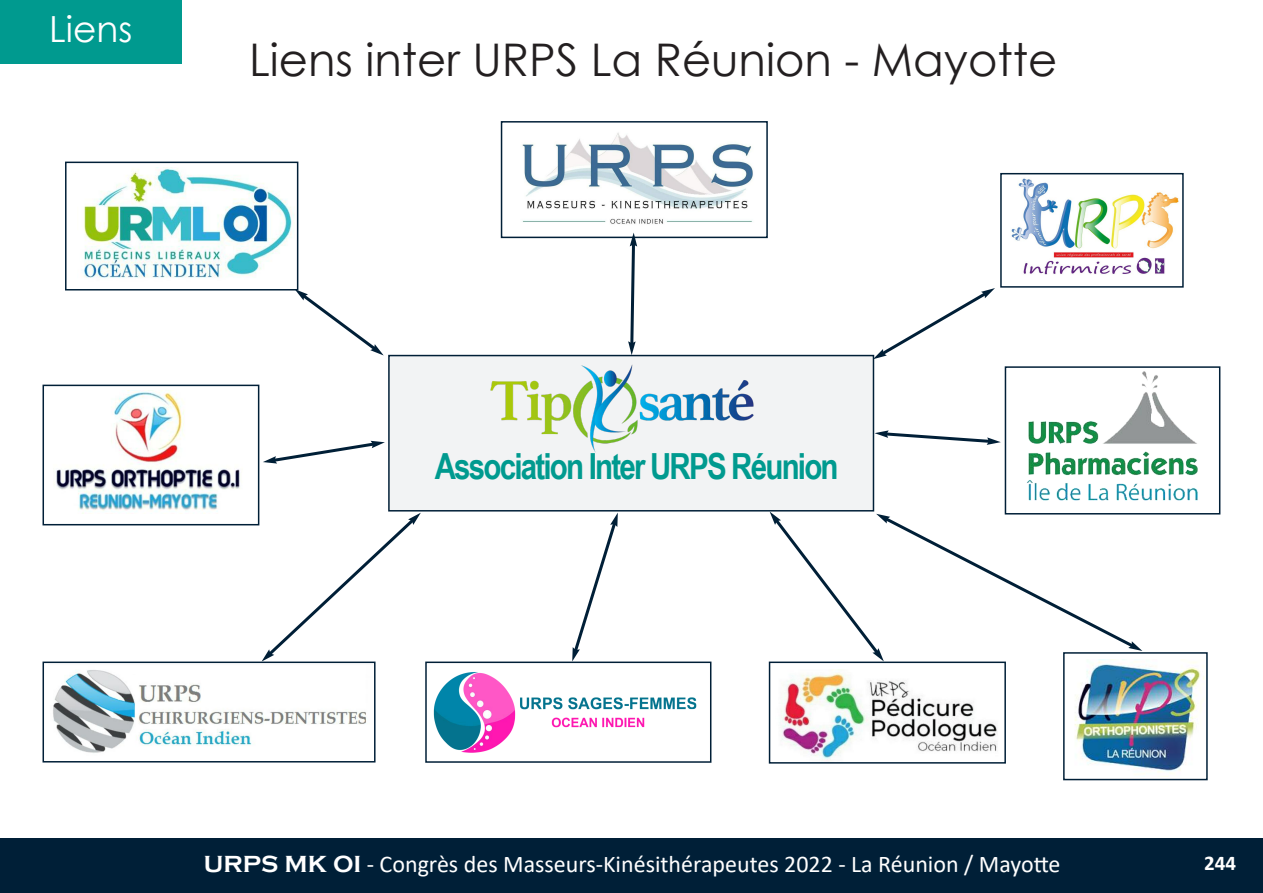
<style>
.page{position:relative;width:1263px;height:893px;background:#fff}
.page>*{position:absolute;margin:0;border:0;box-sizing:border-box;transform-origin:0 0}
.t1{font:45px "Century Gothic";color:#231f20}
.t2{font:700 36px "Arial Narrow";letter-spacing:-.05em;color:#009a8f}
.t3{font:36px "Century Gothic";color:#fff}
.t4{font:24px "Calibri";color:#fff}
.t5{font:700 21px "Calibri";color:#fff}
.s1{font-family:"Copperplate Gothic";font-weight:700}
</style>
<div class="page">
<div style="left:390px;top:356px;width:483px;height:154px;background:#f2f3f4"></div>
<div style="left:388px;top:355px;width:486px;height:157px;border:2px solid #001f37"></div>
<div style="left:0;top:838px;width:1263px;height:55px;background:#001f37"></div>
<div style="left:0;top:0;width:182px;height:64px;background:#009a8f"></div>
<img style="left:490px;top:364px;width:264px;height:89px">
<img style="left:83px;top:168px;width:212px;height:110px">
<div style="left:65px;top:162px;width:233px;height:128px;border:2px solid #001f37"></div>
<img style="left:522px;top:133px;width:231px;height:100px">
<div style="left:501px;top:121px;width:267px;height:117px;border:2px solid #001f37"></div>
<img style="left:781px;top:669px;width:216px;height:92px">
<div style="left:769px;top:662px;width:237px;height:102px;border:2px solid #001f37"></div>
<img style="left:53px;top:670px;width:313px;height:83px">
<div style="left:43px;top:662px;width:332px;height:100px;border:2px solid #001f37"></div>
<img style="left:433px;top:672px;width:264px;height:81px">
<div style="left:425px;top:662px;width:286px;height:101px;border:2px solid #001f37"></div>
<img style="left:1026px;top:371px;width:172px;height:130px">
<div style="left:1005px;top:366px;width:215px;height:148px;border:2px solid #001f37"></div>
<img style="left:56px;top:390px;width:184px;height:121px">
<div style="left:43px;top:385px;width:216px;height:140px;border:2px solid #001f37"></div>
<img style="left:1011px;top:178px;width:168px;height:97px">
<div style="left:1000px;top:173px;width:184px;height:115px;border:2px solid #001f37"></div>
<svg style="left:873px;top:288px;width:122px;height:71px"></svg>
<svg style="left:874px;top:430px;width:127px;height:15px"></svg>
<svg style="left:295px;top:289px;width:89px;height:66px"></svg>
<svg style="left:572px;top:513px;width:46px;height:148px"></svg>
<svg style="left:628px;top:233px;width:9px;height:122px"></svg>
<svg style="left:263px;top:441px;width:122px;height:23px"></svg>
<svg style="left:262px;top:513px;width:159px;height:149px"></svg>
<svg style="left:770px;top:512px;width:372px;height:149px"></svg>
<div style="left:1064px;top:654px;width:142px;height:125px;background:#fff"></div>
<img style="left:1075px;top:661px;width:129px;height:116px">
<div style="left:1063px;top:652px;width:145px;height:128px;border:2px solid #001f37"></div>
<h2 class="t3" style="left:49px;top:5px;width:85px">Liens</h2>
<h1 class="t1" style="left:249px;top:31px;width:810px">Liens inter URPS La Réunion - Mayotte</h1>
<h2 class="t2" style="left:435px;top:445px;width:405px">Association Inter URPS Réunion</h2>
<p class="t4" style="left:204px;top:854px;width:858px"><span class="s1">URPS MK OI</span> - Congrès des Masseurs-Kinésithérapeutes 2022 - La Réunion / Mayotte</p>
<p class="t5" style="left:1204px;top:854px;width:33px">244</p>
</div>
